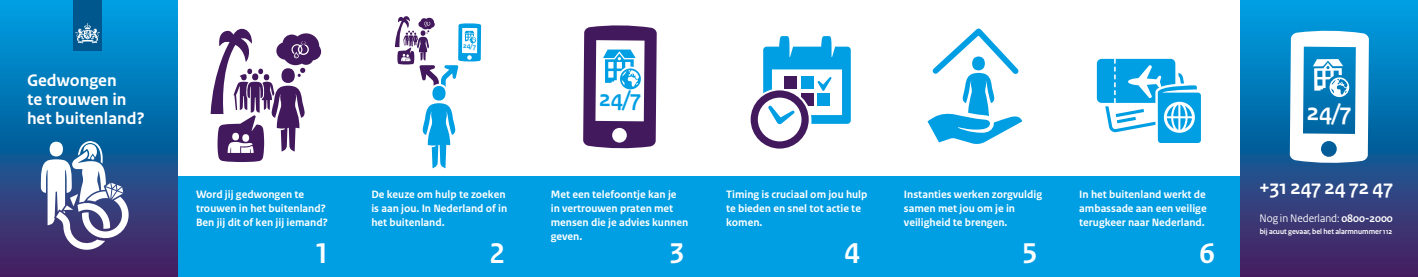
<style>
.page{position:relative;width:1418px;height:277px;background:#fff}
.page>*{position:absolute;margin:0;border:0;box-sizing:border-box;transform-origin:0 0}
.t1{font:700 30px "Rijksoverheid Sans Heading";color:#fff}
.t2{font:700 25.12px "Rijksoverheid Sans Heading";color:#fff}
.t3{font:700 23.75px "Rijksoverheid Sans Heading";color:#009ee3}
.t4{font:700 21px "Rijksoverheid Sans Heading";color:#fff}
.t5{font:700 17.5px "Rijksoverheid Sans Text";color:#fff}
.t6{font:11.5px "Rijksoverheid Sans Heading";color:#fff}
.t7{font:700 11.25px/13.8px "Rijksoverheid Sans Text";color:#fff}
.t8{font:700 7.88px "Rijksoverheid Sans Heading";color:#fff}
.t9{font:700 7.38px "Rijksoverheid Sans Heading";color:#009ee3}
.s1{font-weight:700}
</style>
<div class="page">
<div style="left:177px;top:176px;width:1063px;height:100px;background:#009ee3"></div>
<svg style="left:211px;top:28px;width:110px;height:134px"></svg>
<svg style="left:583px;top:25px;width:74px;height:124px"></svg>
<svg style="left:750px;top:36px;width:100px;height:113px"></svg>
<svg style="left:927px;top:28px;width:96px;height:116px"></svg>
<svg style="left:1096px;top:59px;width:105px;height:84px"></svg>
<svg style="left:395px;top:16px;width:87px;height:153px"></svg>
<svg style="left:1240px;top:0;width:177px;height:276px;background:#1d5a9a"></svg>
<svg style="left:0;top:0;width:177px;height:276px;background:#1265a4"></svg>
<div style="left:73px;top:0;width:29px;height:50px;background:#00578e"></div>
<svg style="left:75px;top:23px;width:25px;height:21px"></svg>
<svg style="left:41px;top:141px;width:88px;height:108px"></svg>
<svg style="left:1289px;top:30px;width:79px;height:133px"></svg>
<p class="t5" style="left:27px;top:70px;width:91px">Gedwongen</p>
<p class="t5" style="left:27px;top:89px;width:101px">te trouwen in</p>
<p class="t5" style="left:27px;top:108px;width:119px">het buitenland?</p>
<p class="t9" style="left:463px;top:42px;width:15px;rotate:1deg">24/7</p>
<p class="t7" style="left:196px;top:188px;width:133px">Word jij gedwongen te trouwen in het buitenland?<br>Ben jij dit of ken jij iemand?</p>
<p class="t7" style="left:371px;top:188px;width:137px">De keuze om hulp te zoeken is aan jou. In Nederland of in het buitenland.</p>
<p class="t1" style="left:314px;top:236px;width:17px">1</p>
<p class="t1" style="left:489px;top:236px;width:17px">2</p>
<p class="t3" style="left:599px;top:85px;width:43px;rotate:1deg">24/7</p>
<p class="t7" style="left:551px;top:188px;width:139px">Met een telefoontje kan je in vertrouwen praten met mensen die je advies kunnen geven.</p>
<p class="t7" style="left:904px;top:188px;width:140px">Instanties werken zorgvuldig samen met jou om je in veiligheid te brengen.</p>
<p class="t7" style="left:726px;top:188px;width:143px">Timing is cruciaal om jou hulp te bieden en snel tot actie te komen.</p>
<p class="t7" style="left:1079px;top:188px;width:129px;text-align:justify">In het buitenland werkt de ambassade aan een veilige terugkeer naar Nederland.</p>
<p class="t1" style="left:669px;top:236px;width:17px">3</p>
<p class="t1" style="left:844px;top:236px;width:17px">4</p>
<p class="t1" style="left:1022px;top:236px;width:17px">5</p>
<p class="t1" style="left:1199px;top:236px;width:17px">6</p>
<h2 class="t2" style="left:1307px;top:97px;width:46px;rotate:1deg">24/7</h2>
<p class="t4" style="left:1259px;top:175px;width:135px">+31 247 24 72 47</p>
<p class="t6" style="left:1259px;top:212px;width:135px">Nog in Nederland: <span class="s1">0800-2000</span></p>
<p class="t8" style="left:1259px;top:226px;width:134px">bij acuut gevaar, bel het alarmnummer 112</p>
</div>
